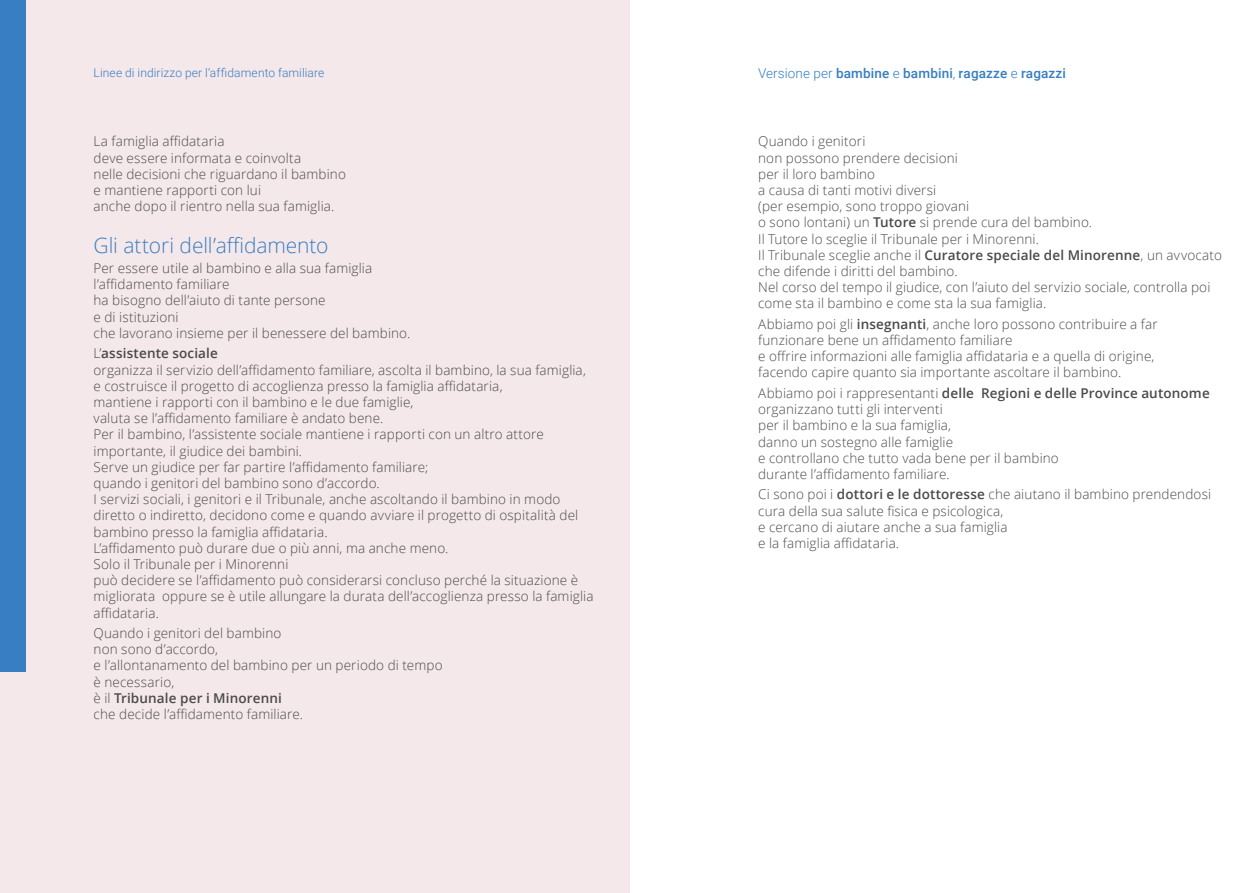
<style>
.page{position:relative;width:1259px;height:893px;background:#fff}
.page>*{position:absolute;margin:0;border:0;box-sizing:border-box;transform-origin:0 0}
.t1{font:300 21px "Open Sans";letter-spacing:-.005em;color:#377ec2}
.t2{font:300 13.5px/16.2px "Open Sans";letter-spacing:.01em;color:#4a4a49}
.t3{font:500 13.5px "Roboto";letter-spacing:.01em;color:#377ec2}
.t4{font:300 12px "Roboto";letter-spacing:.01em;color:#377ec2}
.s1{font-weight:300}
.s2{font-weight:600}
</style>
<div class="page">
<div style="left:0;top:0;width:629px;height:893px;background:#f5e8ea"></div>
<div style="left:0;top:0;width:26px;height:672px;background:#377ec2"></div>
<p class="t4" style="left:94px;top:64px;width:232px">Linee di indirizzo per l’affidamento familiare</p>
<p class="t3" style="left:758px;top:64px;width:309px"><span class="s1">Versione per</span> bambine <span class="s1">e</span> bambini<span class="s1">,</span> ragazze <span class="s1">e</span> ragazzi</p>
<p class="t2" style="left:94px;top:133px;width:254px">La famiglia affidataria<br>deve essere informata e coinvolta<br>nelle decisioni che riguardano il bambino e mantiene rapporti con lui<br>anche dopo il rientro nella sua famiglia.</p>
<h1 class="t1" style="left:94px;top:231px;width:236px">Gli attori dell’affidamento</h1>
<p class="t2" style="left:94px;top:260px;width:318px">Per essere utile al bambino e alla sua famiglia l’affidamento familiare<br>ha bisogno dell’aiuto di tante persone<br>e di istituzioni<br>che lavorano insieme per il benessere del bambino.</p>
<p class="t2" style="left:94px;top:345px;width:501px">L’<span class="s2">assistente sociale<br></span>organizza il servizio dell’affidamento familiare, ascolta il bambino, la sua famiglia, e costruisce il progetto di accoglienza presso la famiglia affidataria,<br>mantiene i rapporti con il bambino e le due famiglie,<br>valuta se l’affidamento familiare è andato bene.<br>Per il bambino, l’assistente sociale mantiene i rapporti con un altro attore importante, il giudice dei bambini.<br>Serve un giudice per far partire l’affidamento familiare;<br>quando i genitori del bambino sono d’accordo.<br>I servizi sociali, i genitori e il Tribunale, anche ascoltando il bambino in modo diretto o indiretto, decidono come e quando avviare il progetto di ospitalità del bambino presso la famiglia affidataria.<br>L’affidamento può durare due o più anni, ma anche meno.<br>Solo il Tribunale per i Minorenni<br>può decidere se l’affidamento può considerarsi concluso perché la situazione è migliorata oppure se è utile allungare la durata dell’accoglienza presso la famiglia affidataria.</p>
<p class="t2" style="left:94px;top:625px;width:350px">Quando i genitori del bambino<br>non sono d’accordo,<br>e l’allontanamento del bambino per un periodo di tempo è necessario,<br>è il <span class="s2">Tribunale per i Minorenni<br></span>che decide l’affidamento familiare.</p>
<p class="t2" style="left:758px;top:133px;width:465px">Quando i genitori<br>non possono prendere decisioni<br>per il loro bambino<br>a causa di tanti motivi diversi<br>(per esempio, sono troppo giovani<br>o sono lontani) un <span class="s2">Tutore</span> si prende cura del bambino.<br>Il Tutore lo sceglie il Tribunale per i Minorenni.<br>Il Tribunale sceglie anche il <span class="s2">Curatore speciale del Minorenne</span>, un avvocato che difende i diritti del bambino.<br>Nel corso del tempo il giudice, con l’aiuto del servizio sociale, controlla poi come sta il bambino e come sta la sua famiglia.</p>
<p class="t2" style="left:758px;top:315px;width:401px">Abbiamo poi gli <span class="s2">insegnanti</span>, anche loro possono contribuire a far funzionare bene un affidamento familiare<br>e offrire informazioni alle famiglia affidataria e a quella di origine, facendo capire quanto sia importante ascoltare il bambino.</p>
<p class="t2" style="left:758px;top:385px;width:453px">Abbiamo poi i rappresentanti <span class="s2">delle Regioni e delle Province autonome </span>organizzano tutti gli interventi<br>per il bambino e la sua famiglia,<br>danno un sostegno alle famiglie<br>e controllano che tutto vada bene per il bambino<br>durante l’affidamento familiare.</p>
<p class="t2" style="left:758px;top:486px;width:454px">Ci sono poi i <span class="s2">dottori e le dottoresse</span> che aiutano il bambino prendendosi cura della sua salute fisica e psicologica,<br>e cercano di aiutare anche a sua famiglia<br>e la famiglia affidataria.</p>
</div>
